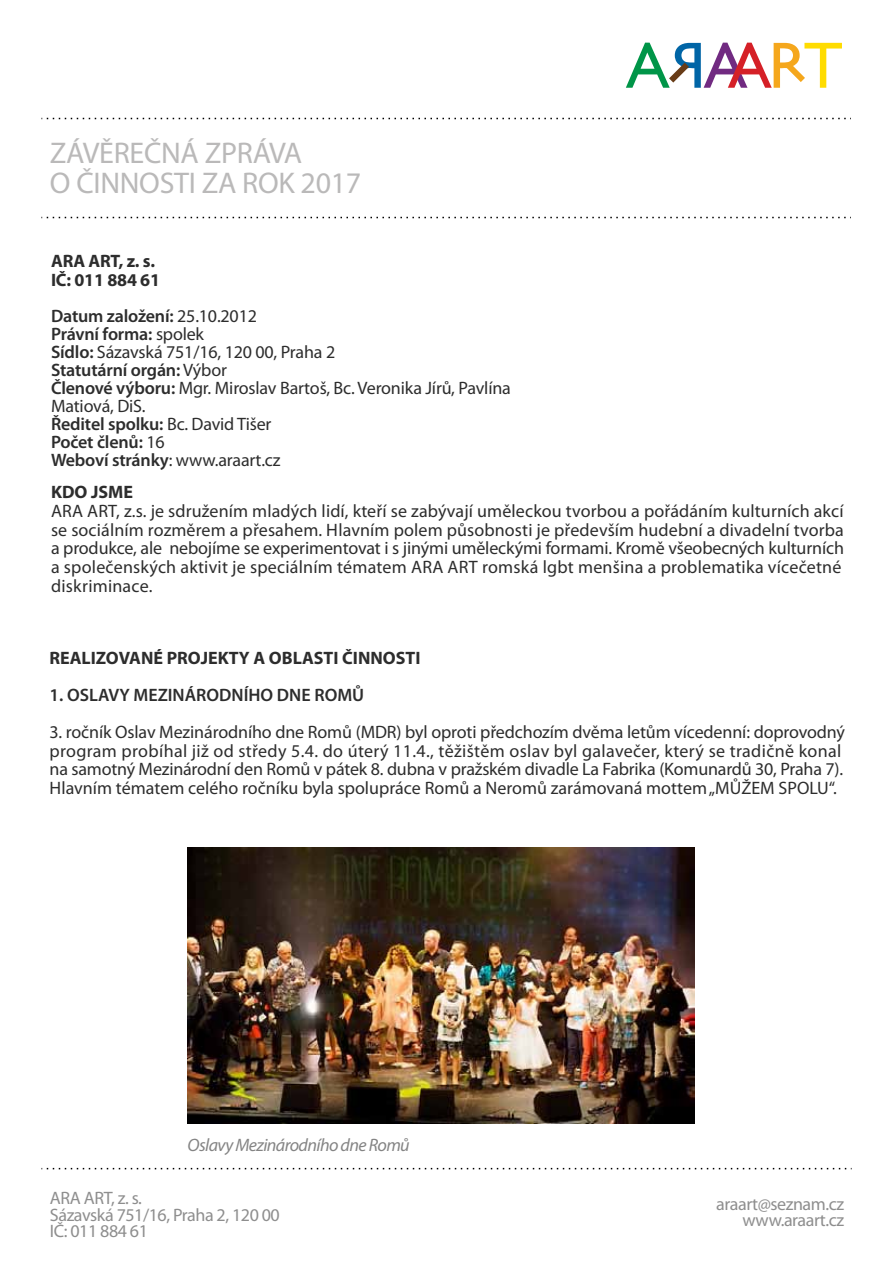
<style>
.page{position:relative;width:893px;height:1263px;background:#fff}
.page>*{position:absolute;margin:0;border:0;box-sizing:border-box;transform-origin:0 0}
.t1{font:30px/30px "Myriad Pro";letter-spacing:-.01em;color:#bab9b9}
.t2{font:18px/18px "Myriad Pro";color:#2d2d2d}
.t3{font:18px/16.5px "Myriad Pro";letter-spacing:-.025em;color:#8e8e8e}
.t4{font:700 18px/19.5px "Myriad Pro";color:#2d2d2d}
.t5{font:600 18px "Myriad Pro";color:#2d2d2d}
.t6{font:italic 18px "Myriad Pro";letter-spacing:-.035em;color:#848484}
.s1{font-weight:600}
</style>
<div class="page">
<svg style="left:41px;top:217px;width:810px;height:1px"></svg>
<svg style="left:626px;top:43px;width:216px;height:45px"></svg>
<svg style="left:41px;top:118px;width:810px;height:1px"></svg>
<svg style="left:41px;top:1168px;width:811px;height:1px"></svg>
<img style="left:188px;top:847px;width:506px;height:277px">
<h1 class="t1" style="left:50px;top:138px;width:313px">ZÁVĚREČNÁ ZPRÁVA<br>O ČINNOSTI ZA ROK 2017</h1>
<p class="t4" style="left:51px;top:250px;width:111px">ARA ART, z. s.<br>IČ: 011 884 61</p>
<p class="t2" style="left:51px;top:307px;width:461px"><span class="s1">Datum založení:</span> 25.10.2012<br><span class="s1">Právní forma:</span> spolek<br><span class="s1">Sídlo:</span> Sázavská 751/16, 120 00, Praha 2<br><span class="s1">Statutární orgán:</span> Výbor<br><span class="s1">Členové výboru:</span> Mgr. Miroslav Bartoš, Bc. Veronika Jírů, Pavlína<br>Matiová, DiS.<br><span class="s1">Ředitel spolku:</span> Bc. David Tišer<br><span class="s1">Počet členů:</span> 16<br><span class="s1">Weboví stránky</span>: www.araart.cz</p>
<p class="t4" style="left:51px;top:482px;width:84px">KDO JSME</p>
<p class="t2" style="left:51px;top:501px;width:794px;line-height:18.8px">ARA ART, z.s. je sdružením mladých lidí, kteří se zabývají uměleckou tvorbou a pořádáním kulturních akcí se sociálním rozměrem a přesahem. Hlavním polem působnosti je především hudební a divadelní tvorba a produkce, ale nebojíme se experimentovat i s jinými uměleckými formami. Kromě všeobecných kulturních a společenských aktivit je speciálním tématem ARA ART romská lgbt menšina a problematika vícečetné diskriminace.</p>
<p class="t4" style="left:50px;top:647px;width:373px">REALIZOVANÉ PROJEKTY A OBLASTI ČINNOSTI</p>
<p class="t5" style="left:50px;top:683px;width:316px">1. OSLAVY MEZINÁRODNÍHO DNE ROMŮ</p>
<p class="t2" style="left:50px;top:722px;width:797px;line-height:18.8px">3. ročník Oslav Mezinárodního dne Romů (MDR) byl oproti předchozím dvěma letům vícedenní: doprovodný program probíhal již od středy 5.4. do úterý 11.4., těžištěm oslav byl galavečer, který se tradičně konal na samotný Mezinárodní den Romů v pátek 8. dubna v pražském divadle La Fabrika (Komunardů 30, Praha 7).<br>Hlavním tématem celého ročníku byla spolupráce Romů a Neromů zarámovaná mottem „MŮŽEM SPOLU“.</p>
<p class="t6" style="left:188px;top:1133px;width:224px">Oslavy Mezinárodního dne Romů</p>
<p class="t3" style="left:50px;top:1189px;width:231px">ARA ART, z. s.<br>Sázavská 751/16, Praha 2, 120 00<br>IČ: 011 884 61</p>
<p class="t3" style="left:716px;top:1195px;width:129px;text-align:right">araart@seznam.cz www.araart.cz</p>
</div>
